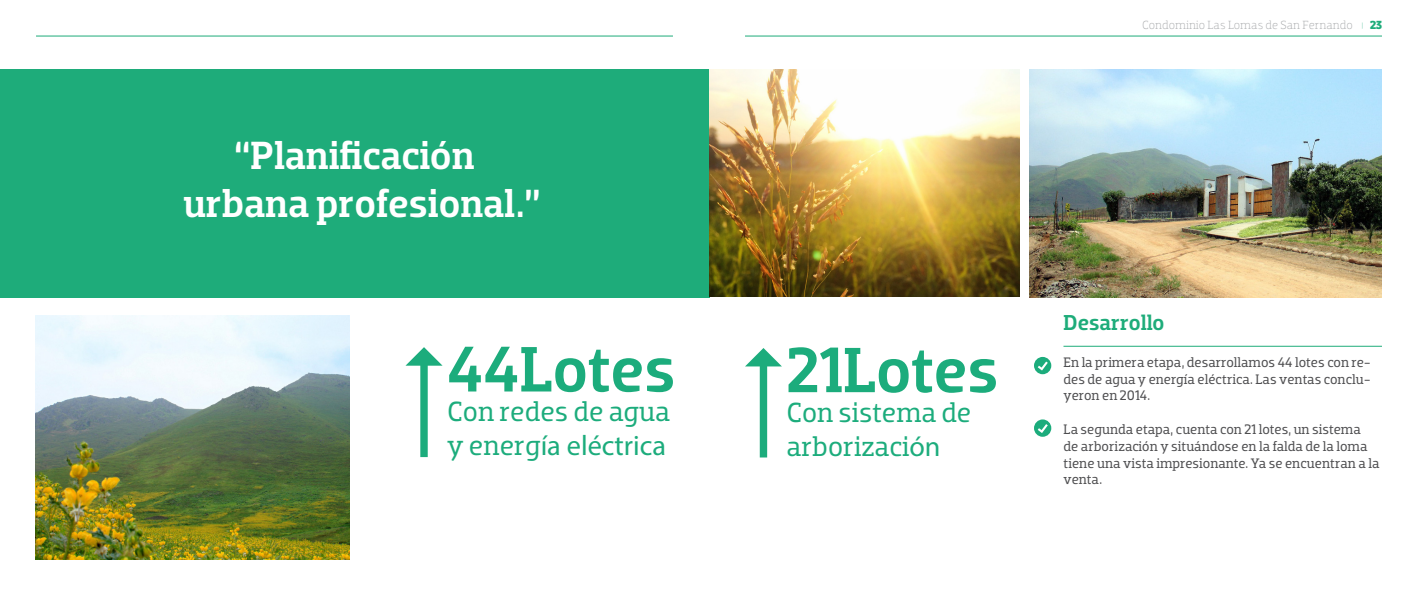
<style>
.page{position:relative;width:1418px;height:596px;background:#fff}
.page>*{position:absolute;margin:0;border:0;box-sizing:border-box;transform-origin:0 0}
.t1{font:500 65.3px "Dobra Slab";color:#1cac7c}
.t2{font:500 65px "Dobra Slab";color:#1cac7c}
.t3{font:500 40px/48px "Dobra Slab";color:#fff;text-align:center}
.t4{font:28.3px "Myriad Pro";color:#1cac7c}
.t5{font:28.3px "Dobra Slab";color:#1cac7c}
.t6{font:28.2px/33.8px "Dobra Slab";color:#1cac7c}
.t7{font:500 22px "Dobra Slab";color:#1eac7a}
.t8{font:14px/16.8px "Dobra Slab";color:#4e4e50;text-align:justify}
.t9{font:300 12px "Dobra Slab";color:#a4a6a8}
.s1{font-family:"Dobra Slab"}
.s2{font-size:7px;color:#1eac7a}
.s3{font-weight:700;color:#1eac7a}
.s4{font-family:"Myriad Pro"}
</style>
<div class="page">
<img style="left:35px;top:315px;width:314px;height:244px">
<svg style="left:405px;top:347px;width:37px;height:110px"></svg>
<div style="left:0;top:69px;width:709px;height:229px;background:#1eac7a"></div>
<hr style="left:36px;top:36px;width:637px;height:1px;background:#1eac7a">
<img style="left:709px;top:69px;width:310px;height:228px">
<img style="left:1029px;top:69px;width:352px;height:228px">
<svg style="left:745px;top:348px;width:37px;height:109px"></svg>
<hr style="left:1063px;top:345px;width:318px;height:1px;background:#1eac7a">
<hr style="left:745px;top:36px;width:636px;height:1px;background:#1eac7a">
<svg style="left:1034px;top:356px;width:17px;height:18px"></svg>
<svg style="left:1034px;top:419px;width:17px;height:17px"></svg>
<h3 class="t3" style="left:183px;top:131px;width:359px">“Planificación urbana profesional.”</h3>
<h1 class="t1" style="left:447px;top:331px;width:230px">44Lotes</h1>
<h3 class="t5" style="left:447px;top:395px;width:224px">Con redes de agua</h3>
<h3 class="t4" style="left:447px;top:428px;width:220px"><span class="s1">y energ</span>ía eléctrica</h3>
<p class="t9" style="left:1142px;top:18px;width:241px">Condominio Las Lomas de San Fernando <span class="s2">|</span> <span class="s3">23</span></p>
<h2 class="t2" style="left:786px;top:332px;width:213px">21Lotes</h2>
<h3 class="t6" style="left:786px;top:395px;width:186px">Con sistema de arborizaci<span class="s4">ón</span></h3>
<h3 class="t7" style="left:1063px;top:309px;width:102px">Desarrollo</h3>
<p class="t8" style="left:1063px;top:353px;width:309px">En la primera etapa, desarrollamos 44 lotes con re&shy;des de agua y energía eléctrica. Las ventas conclu&shy;yeron en 2014.</p>
<p class="t8" style="left:1063px;top:420px;width:317px;text-align:left">La segunda etapa, cuenta con 21 lotes, un sistema<br>de arborización y situándose en la falda de la loma tiene una vista impresionante. Ya se encuentran a la venta.</p>
</div>
